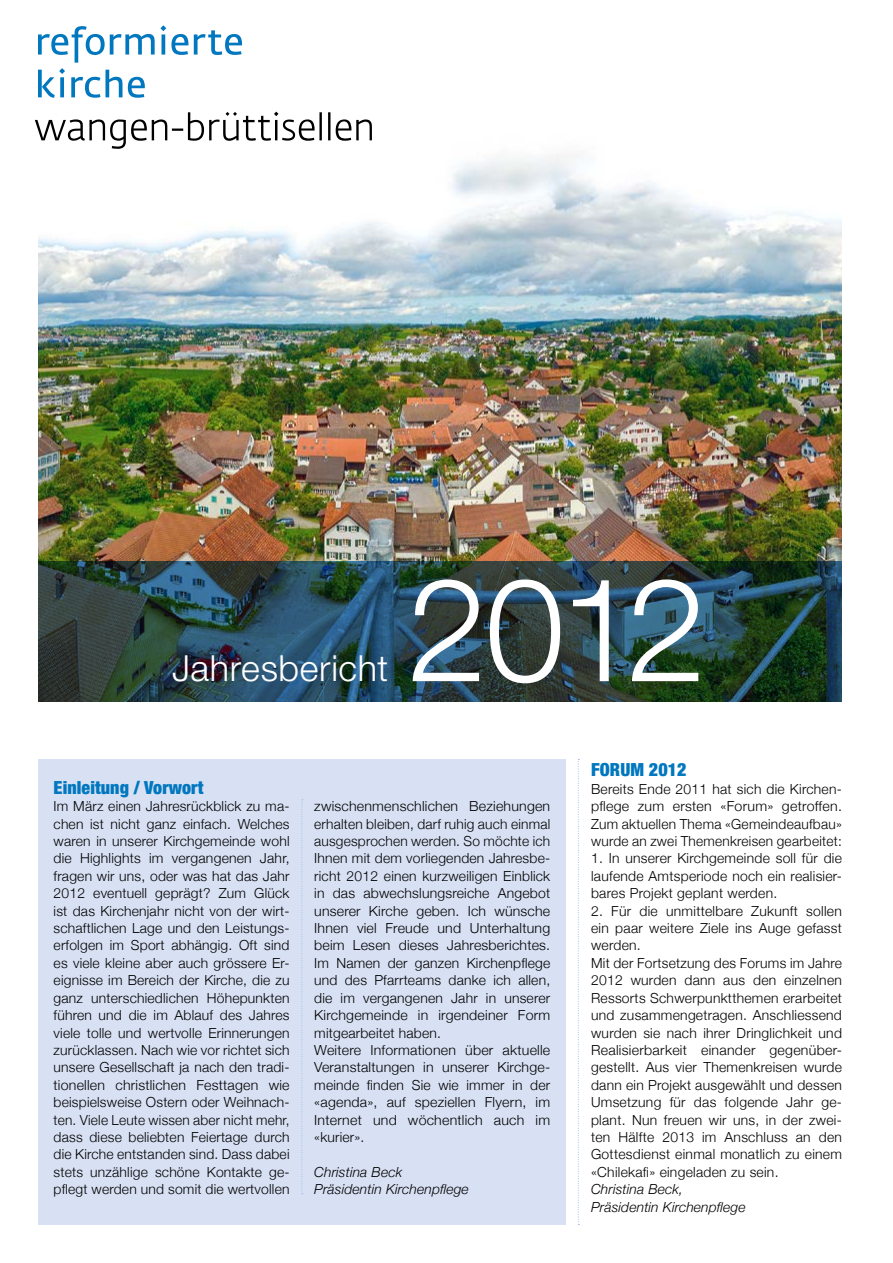
<style>
.page{position:relative;width:893px;height:1263px;background:#fff}
.page>*{position:absolute;margin:0;border:0;box-sizing:border-box;transform-origin:0 0}
.t1{font:300 144px "Helvetica Neue LT Std";color:#fff}
.t2{font:300 36px "Helvetica Neue LT Std";letter-spacing:.015em;color:#fff}
.t3{font:900 condensed 18px "Helvetica Neue";letter-spacing:.005em;color:#0077be}
.t4{font:300 13.8px/17.4px "Helvetica Neue";letter-spacing:.015em;color:#000;text-align:justify}
.t5{font:italic 300 13.8px/17.4px "Helvetica Neue";letter-spacing:.01em;color:#000}
</style>
<div class="page">
<img style="left:38px;top:111px;width:804px;height:450px">
<div style="left:38px;top:759px;width:528px;height:466px;background:#d8e1f4"></div>
<svg style="left:302px;top:799px;width:1px;height:395px"></svg>
<svg style="left:578px;top:759px;width:1px;height:466px"></svg>
<img style="left:38px;top:561px;width:804px;height:141px">
<svg style="left:194px;top:30px;width:48px;height:25px"></svg>
<svg style="left:38px;top:25px;width:150px;height:73px"></svg>
<svg style="left:328px;top:112px;width:2px;height:28px"></svg>
<svg style="left:336px;top:119px;width:36px;height:22px"></svg>
<svg style="left:35px;top:112px;width:287px;height:37px"></svg>
<h2 class="t2" style="left:172px;top:646px;width:217px">Jahresbericht</h2>
<h1 class="t1" style="left:407px;top:542px;width:301px">2012</h1>
<h3 class="t3" style="left:54px;top:773px;width:151px">Einleitung / Vorwort</h3>
<p class="t4" style="left:54px;top:797px;width:238px">Im März einen Jahresrückblick zu ma&shy;chen ist nicht ganz einfach. Welches waren in unserer Kirchgemeinde wohl die Highlights im vergangenen Jahr, fragen wir uns, oder was hat das Jahr 2012 eventuell geprägt? Zum Glück ist das Kirchenjahr nicht von der wirt&shy;schaftlichen Lage und den Leistungs&shy;erfolgen im Sport abhängig. Oft sind es viele kleine aber auch grössere Er&shy;eignisse im Bereich der Kirche, die zu ganz unterschiedlichen Höhepunkten führen und die im Ablauf des Jahres viele tolle und wertvolle Erinnerungen zurücklassen. Nach wie vor richtet sich unsere Gesellschaft ja nach den tradi&shy;tionellen christlichen Festtagen wie beispielsweise Ostern oder Weihnach&shy;ten. Viele Leute wissen aber nicht mehr, dass diese beliebten Feiertage durch die Kirche entstanden sind. Dass dabei stets unzählige schöne Kontakte ge&shy;pflegt werden und somit die wertvollen</p>
<p class="t4" style="left:314px;top:797px;width:237px;text-align:left">zwischenmenschlichen Beziehungen erhalten bleiben, darf ruhig auch einmal ausgesprochen werden. So möchte ich Ihnen mit dem vorliegenden Jahresbe&shy;richt 2012 einen kurzweiligen Einblick in das abwechslungsreiche Angebot unserer Kirche geben. Ich wünsche Ihnen viel Freude und Unterhaltung beim Lesen dieses Jahresberichtes.<br>Im Namen der ganzen Kirchenpflege und des Pfarrteams danke ich allen, die im vergangenen Jahr in unserer Kirchgemeinde in irgendeiner Form mitgearbeitet haben.<br>Weitere Informationen über aktuelle Veranstaltungen in unserer Kirchge&shy;meinde finden Sie wie immer in der «agenda», auf speziellen Flyern, im Internet und wöchentlich auch im «kurier».</p>
<p class="t5" style="left:314px;top:1162px;width:156px">Christina Beck<br>Präsidentin Kirchenpflege</p>
<h3 class="t3" style="left:591px;top:755px;width:97px">FORUM 2012</h3>
<p class="t4" style="left:591px;top:779px;width:252px">Bereits Ende 2011 hat sich die Kirchen&shy;pflege zum ersten «Forum» getroffen.<br>Zum aktuellen Thema «Gemeindeaufbau» wurde an zwei Themenkreisen gearbeitet:</p>
<p class="t4" style="left:591px;top:849px;width:252px">1. In unserer Kirchgemeinde soll für die laufende Amtsperiode noch ein realisier&shy;bares Projekt geplant werden.</p>
<p class="t4" style="left:591px;top:901px;width:252px;text-align:left">2. Für die unmittelbare Zukunft sollen ein paar weitere Ziele ins Auge gefasst werden.<br>Mit der Fortsetzung des Forums im Jahre 2012 wurden dann aus den einzelnen Ressorts Schwerpunktthemen erarbeitet und zusammengetragen. Anschliessend wurden sie nach ihrer Dringlichkeit und Realisierbarkeit einander gegenüber&shy;gestellt. Aus vier Themenkreisen wurde dann ein Projekt ausgewählt und dessen Umsetzung für das folgende Jahr ge&shy;plant. Nun freuen wir uns, in der zwei&shy;ten Hälfte 2013 im Anschluss an den Gottesdienst einmal monatlich zu einem «Chilekafi» eingeladen zu sein.</p>
<p class="t5" style="left:591px;top:1180px;width:156px">Christina Beck,<br>Präsidentin Kirchenpflege</p>
</div>
